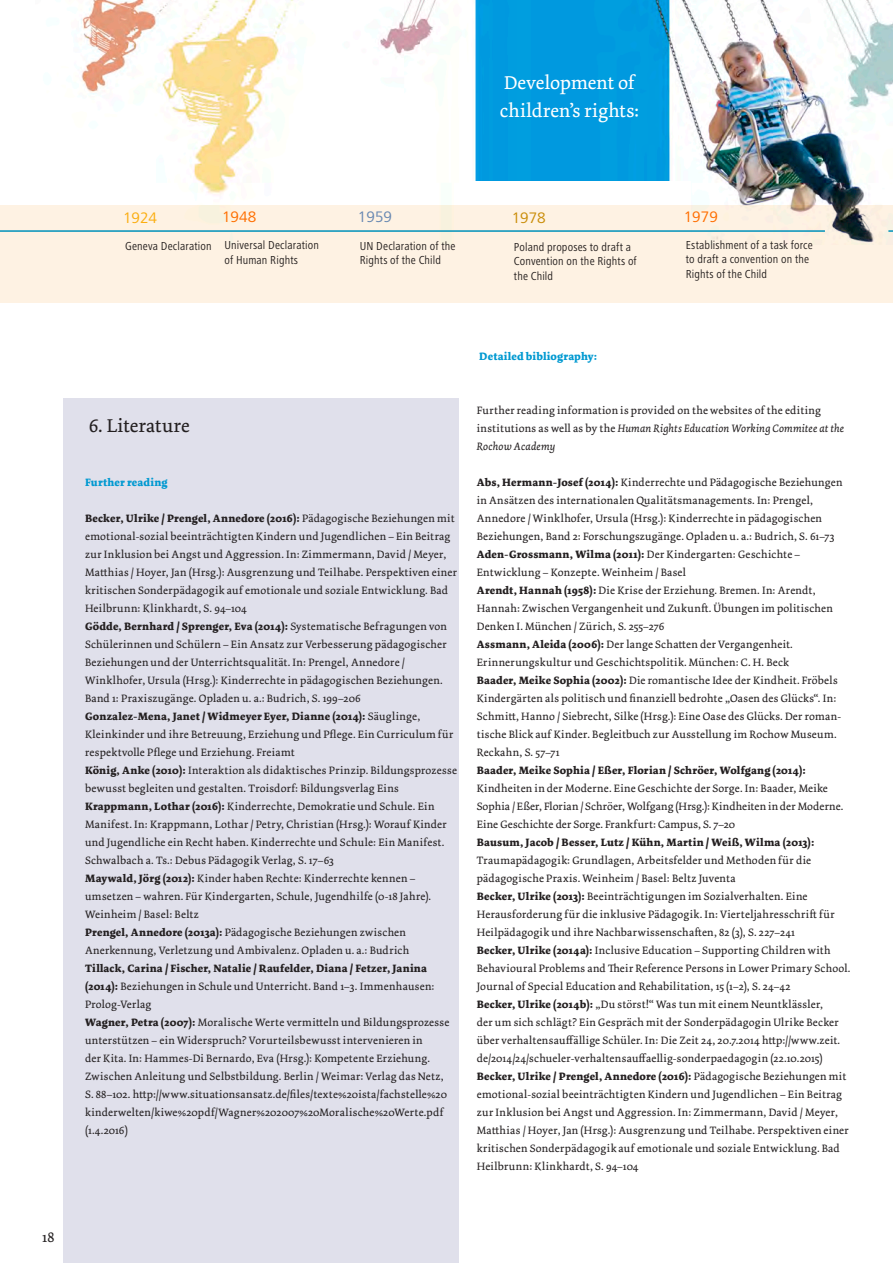
<style>
.page{position:relative;width:893px;height:1263px;background:#fff}
.page>*{position:absolute;margin:0;border:0;box-sizing:border-box;transform-origin:0 0}
.Fließtext{font:19.5px/28.5px "Dolly Pro";color:#fff}
.Fließtext-2{font:19.5px "Dolly Pro";color:#231f20}
.t1{font:15.75px "Frutiger Next LT";color:#ff7500}
.t2{font:15.75px "Frutiger Next LT";color:#6a91c9}
.t3{font:15.75px "Frutiger Next LT";color:#cb960b}
.t4{font:15.75px "Frutiger Next LT";color:#fcb814}
.t5{font:15px "Dolly Pro";color:#231f20}
.Text{font:condensed 12px/14.4px "Frutiger Next LT";letter-spacing:.01em;color:#231f20}
.Literaturangaben{font:11.25px/18px "Dolly Pro";letter-spacing:.02em;color:#231f20}
.Literaturangaben-2{font:700 11.25px/18px "Dolly Pro";letter-spacing:.02em;color:#231f20}
.Literaturangaben-3{font:700 11.25px "Dolly Pro";letter-spacing:.015em;color:#0099d1}
.s1{font-weight:700}
.s2{font-weight:400}
.s3{font-style:italic}
</style>
<div class="page">
<div style="left:63px;top:399px;width:396px;height:864px;background:#e0e0eb"></div>
<img style="left:36px;top:0;width:857px;height:206px">
<div style="left:459px;top:181px;width:231px;height:125px;background:#fff"></div>
<div style="left:0;top:206px;width:893px;height:97px;background:#fef2e3"></div>
<p class="Fließtext" style="left:500px;top:68px;width:141px">Development of children’s rights:</p>
<h3 class="t5" style="left:42px;top:1228px;width:14px">18</h3>
<p class="t1" style="left:222px;top:208px;width:36px">1948</p>
<p class="t4" style="left:123px;top:209px;width:36px">1924</p>
<p class="Text" style="left:125px;top:239px;width:88px">Geneva Declaration</p>
<p class="Text" style="left:225px;top:238px;width:96px">Universal Declaration of Human Rights</p>
<p class="t2" style="left:358px;top:208px;width:36px">1959</p>
<p class="t1" style="left:684px;top:208px;width:36px">1979</p>
<p class="Text" style="left:360px;top:239px;width:97px">UN Declaration of the<br>Rights of the Child</p>
<p class="t3" style="left:512px;top:209px;width:36px">1978</p>
<p class="Text" style="left:514px;top:240px;width:124px">Poland proposes to draft a<br>Convention on the Rights of the Child</p>
<p class="Text" style="left:686px;top:238px;width:128px">Establishment of a task force to draft a convention on the<br>Rights of the Child</p>
<p class="Literaturangaben-3" style="left:479px;top:349px;width:120px">Detailed bibliography:</p>
<p class="Fließtext-2" style="left:89px;top:413px;width:102px">6. Literature</p>
<p class="Literaturangaben-3" style="left:85px;top:475px;width:84px">Further reading</p>
<p class="Literaturangaben" style="left:85px;top:509px;width:374px"><span class="s1">Becker, Ulrike / Prengel, Annedore (2016):</span> Pädagogische Beziehungen mit emotional-sozial beeinträchtigten Kindern und Jugendlichen – Ein Beitrag zur Inklusion bei Angst und Aggression. In: Zimmermann, David / Meyer, Matthias / Hoyer, Jan (Hrsg.): Ausgrenzung und Teilhabe. Perspektiven einer kritischen Sonderpädagogik auf emotionale und soziale Entwicklung. Bad Heilbrunn: Klinkhardt, S. 94–104</p>
<p class="Literaturangaben" style="left:85px;top:617px;width:363px"><span class="s1">Gödde, Bernhard / Sprenger, Eva (2014):</span> Systematische Befragungen von Schülerinnen und Schülern – Ein Ansatz zur Verbesserung pädagogischer Beziehungen und der Unterrichtsqualität. In: Prengel, Annedore / Winklhofer, Ursula (Hrsg.): Kinderrechte in pädagogischen Beziehungen.<br>Band 1: Praxiszugänge. Opladen u. a.: Budrich, S. 199–206</p>
<p class="Literaturangaben" style="left:85px;top:707px;width:370px"><span class="s1">Gonzalez-Mena, Janet / Widmeyer Eyer, Dianne (2014):</span> Säuglinge,<br>Kleinkinder und ihre Betreuung, Erziehung und Pflege. Ein Curriculum für respektvolle Pflege und Erziehung. Freiamt</p>
<p class="Literaturangaben" style="left:85px;top:761px;width:373px"><span class="s1">König, Anke (2010):</span> Interaktion als didaktisches Prinzip. Bildungsprozesse bewusst begleiten und gestalten. Troisdorf: Bildungsverlag Eins</p>
<p class="Literaturangaben" style="left:85px;top:797px;width:363px"><span class="s1">Krappmann, Lothar (2016):</span> Kinderrechte, Demokratie und Schule. Ein Manifest. In: Krappmann, Lothar / Petry, Christian (Hrsg.): Worauf Kinder und Jugendliche ein Recht haben. Kinderrechte und Schule: Ein Manifest.<br>Schwalbach a. Ts.: Debus Pädagogik Verlag, S. 17–63</p>
<p class="Literaturangaben" style="left:85px;top:869px;width:348px"><span class="s1">Maywald, Jörg (2012):</span> Kinder haben Rechte: Kinderrechte kennen – umsetzen – wahren. Für Kindergarten, Schule, Jugendhilfe (0-18 Jahre).<br>Weinheim / Basel: Beltz</p>
<p class="Literaturangaben" style="left:85px;top:923px;width:326px"><span class="s1">Prengel, Annedore (2013a):</span> Pädagogische Beziehungen zwischen<br>Anerkennung, Verletzung und Ambivalenz. Opladen u. a.: Budrich</p>
<p class="Literaturangaben-2" style="left:85px;top:959px;width:351px">Tillack, Carina / Fischer, Natalie / Raufelder, Diana / Fetzer, Janina (2014): <span class="s2">Beziehungen in Schule und Unterricht. Band 1–3. Immenhausen:<br>Prolog-Verlag</span></p>
<p class="Literaturangaben" style="left:85px;top:1013px;width:366px"><span class="s1">Wagner, Petra (2007):</span> Moralische Werte vermitteln und Bildungsprozesse unterstützen – ein Widerspruch? Vorurteilsbewusst intervenieren in<br>der Kita. In: Hammes-Di Bernardo, Eva (Hrsg.): Kompetente Erziehung.<br>Zwischen Anleitung und Selbstbildung. Berlin / Weimar: Verlag das Netz, S. 88–102. http://www.situationsansatz.de/files/texte%20ista/fachstelle%20 kinderwelten/kiwe%20pdf/Wagner%202007%20Moralische%20Werte.pdf (1.4.2016)</p>
<p class="Literaturangaben" style="left:477px;top:401px;width:369px">Further reading information is provided on the websites of the editing institutions as well as by the <span class="s3">Human Rights Education Working Commitee at the<br>Rochow Academy</span></p>
<p class="Literaturangaben" style="left:477px;top:473px;width:367px"><span class="s1">Abs, Hermann-Josef (2014):</span> Kinderrechte und Pädagogische Beziehungen in Ansätzen des internationalen Qualitätsmanagements. In: Prengel, Annedore / Winklhofer, Ursula (Hrsg.): Kinderrechte in pädagogischen Beziehungen, Band 2: Forschungszugänge. Opladen u. a.: Budrich, S. 61–73</p>
<p class="Literaturangaben" style="left:477px;top:545px;width:325px"><span class="s1">Aden-Grossmann, Wilma (2011):</span> Der Kindergarten: Geschichte –<br>Entwicklung – Konzepte. Weinheim / Basel</p>
<p class="Literaturangaben" style="left:477px;top:581px;width:358px"><span class="s1">Arendt, Hannah (1958):</span> Die Krise der Erziehung. Bremen. In: Arendt,<br>Hannah: Zwischen Vergangenheit und Zukunft. Übungen im politischen<br>Denken I. München / Zürich, S. 255–276</p>
<p class="Literaturangaben" style="left:477px;top:635px;width:318px"><span class="s1">Assmann, Aleida (2006):</span> Der lange Schatten der Vergangenheit.<br>Erinnerungskultur und Geschichtspolitik. München: C. H. Beck</p>
<p class="Literaturangaben" style="left:477px;top:671px;width:366px"><span class="s1">Baader, Meike Sophia (2002):</span> Die romantische Idee der Kindheit. Fröbels Kindergärten als politisch und finanziell bedrohte „Oasen des Glücks“. In:<br>Schmitt, Hanno / Siebrecht, Silke (Hrsg.): Eine Oase des Glücks. Der roman&shy;tische Blick auf Kinder. Begleitbuch zur Ausstellung im Rochow Museum.<br>Reckahn, S. 57–71</p>
<p class="Literaturangaben" style="left:477px;top:761px;width:368px"><span class="s1">Baader, Meike Sophia / Eßer, Florian / Schröer, Wolfgang (2014):<br></span>Kindheiten in der Moderne. Eine Geschichte der Sorge. In: Baader, Meike Sophia / Eßer, Florian / Schröer, Wolfgang (Hrsg.): Kindheiten in der Moderne.<br>Eine Geschichte der Sorge. Frankfurt: Campus, S. 7–20</p>
<p class="Literaturangaben" style="left:477px;top:833px;width:339px"><span class="s1">Bausum, Jacob / Besser, Lutz / Kühn, Martin / Weiß, Wilma (2013):<br></span>Traumapädagogik: Grundlagen, Arbeitsfelder und Methoden für die pädagogische Praxis. Weinheim / Basel: Beltz Juventa</p>
<p class="Literaturangaben" style="left:477px;top:887px;width:359px"><span class="s1">Becker, Ulrike (2013):</span> Beeinträchtigungen im Sozialverhalten. Eine<br>Herausforderung für die inklusive Pädagogik. In: Vierteljahresschrift für<br>Heilpädagogik und ihre Nachbarwissenschaften, 82 (3), S. 227–241</p>
<p class="Literaturangaben" style="left:477px;top:941px;width:375px"><span class="s1">Becker, Ulrike (2014a):</span> Inclusive Education – Supporting Children with<br>Behavioural Problems and Their Reference Persons in Lower Primary School.<br>Journal of Special Education and Rehabilitation, 15 (1–2), S. 24–42</p>
<p class="Literaturangaben" style="left:477px;top:995px;width:365px"><span class="s1">Becker, Ulrike (2014b):</span> „Du störst!“ Was tun mit einem Neuntklässler, der um sich schlägt? Ein Gespräch mit der Sonderpädagogin Ulrike Becker über verhaltensauffällige Schüler. In: Die Zeit 24, 20.7.2014 http://www.zeit. de/2014/24/schueler-verhaltensauffaellig-sonderpaedagogin (22.10.2015)</p>
<p class="Literaturangaben" style="left:477px;top:1067px;width:374px"><span class="s1">Becker, Ulrike / Prengel, Annedore (2016):</span> Pädagogische Beziehungen mit emotional-sozial beeinträchtigten Kindern und Jugendlichen – Ein Beitrag zur Inklusion bei Angst und Aggression. In: Zimmermann, David / Meyer, Matthias / Hoyer, Jan (Hrsg.): Ausgrenzung und Teilhabe. Perspektiven einer kritischen Sonderpädagogik auf emotionale und soziale Entwicklung. Bad Heilbrunn: Klinkhardt, S. 94–104</p>
</div>
